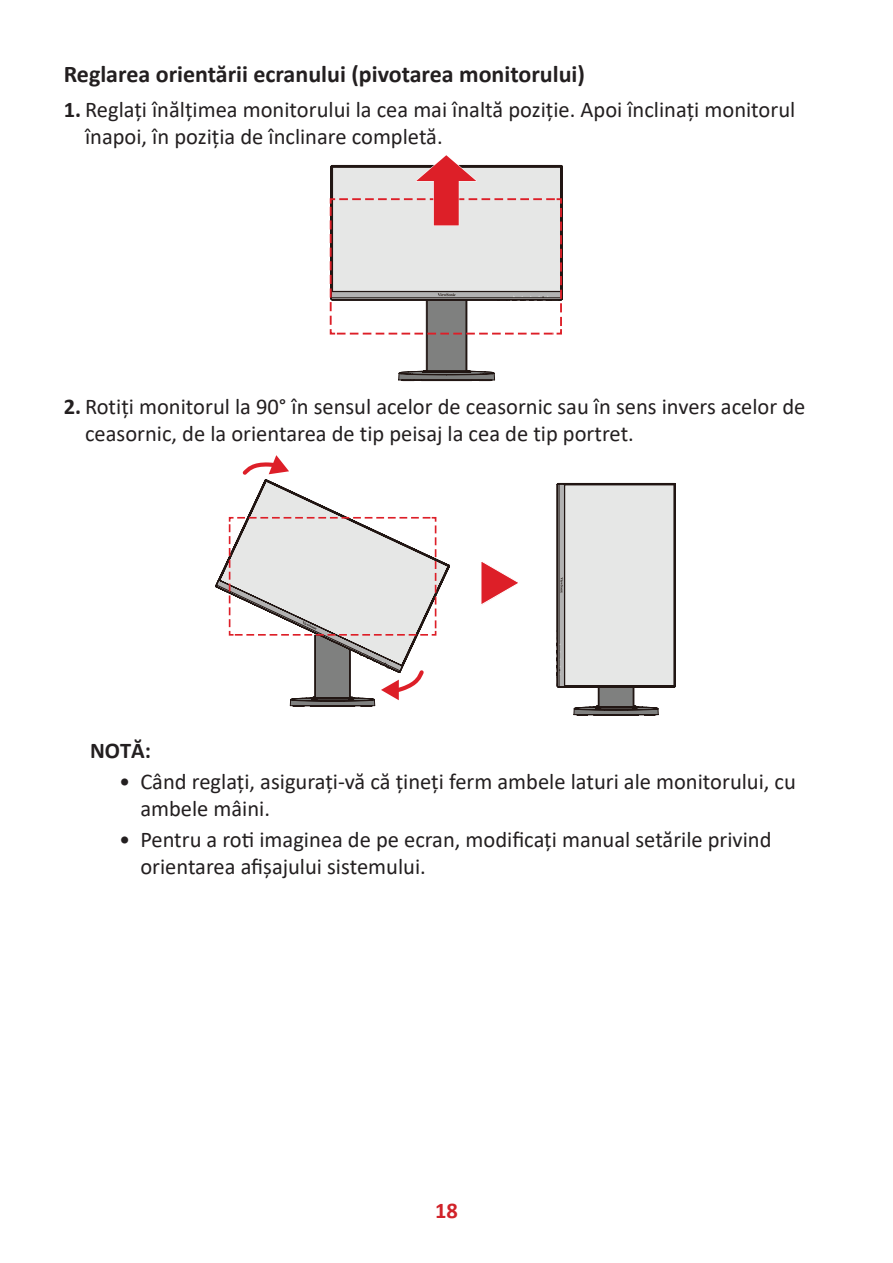
<style>
.page{position:relative;width:893px;height:1263px;background:#fff}
.page>*{position:absolute;margin:0;border:0;box-sizing:border-box;transform-origin:0 0}
.t1{font:700 24px "Calibri";color:#231f20}
.t2{font:22.5px/27px "Calibri";color:#231f20}
.t3{font:700 22.5px "Calibri";color:#231f20}
.t4{font:700 22.5px "Calibri";color:#d1232a}
.s1{font-weight:700}
</style>
<div class="page">
<svg style="left:329px;top:155px;width:234px;height:226px"></svg>
<svg style="left:481px;top:562px;width:37px;height:43px"></svg>
<svg style="left:556px;top:483px;width:120px;height:233px;background:#d2d2d1"></svg>
<svg style="left:216px;top:455px;width:234px;height:252px"></svg>
<p class="t1" style="left:64px;top:57px;width:523px">Reglarea orientării ecranului (pivotarea monitorului)</p>
<p class="t2" style="left:85px;top:96px;width:712px;text-indent:-21px"><span class="s1">1.</span> Reglați înălțimea monitorului la cea mai înaltă poziție. Apoi înclinați monitorul înapoi, în poziția de înclinare completă.</p>
<p class="t2" style="left:85px;top:393px;width:722px;text-indent:-21px"><span class="s1">2.</span> Rotiți monitorul la 90° în sensul acelor de ceasornic sau în sens invers acelor de ceasornic, de la orientarea de tip peisaj la cea de tip portret.</p>
<p class="t3" style="left:90px;top:734px;width:63px">NOTĂ:</p>
<p class="t2" style="left:140px;top:767px;width:657px;text-indent:-21px">• Când reglați, asigurați-vă că țineți ferm ambele laturi ale monitorului, cu ambele mâini.</p>
<p class="t2" style="left:140px;top:826px;width:633px;text-indent:-21px">• Pentru a roti imaginea de pe ecran, modificați manual setările privind orientarea afișajului sistemului.</p>
<p class="t4" style="left:435px;top:1194px;width:24px">18</p>
</div>
